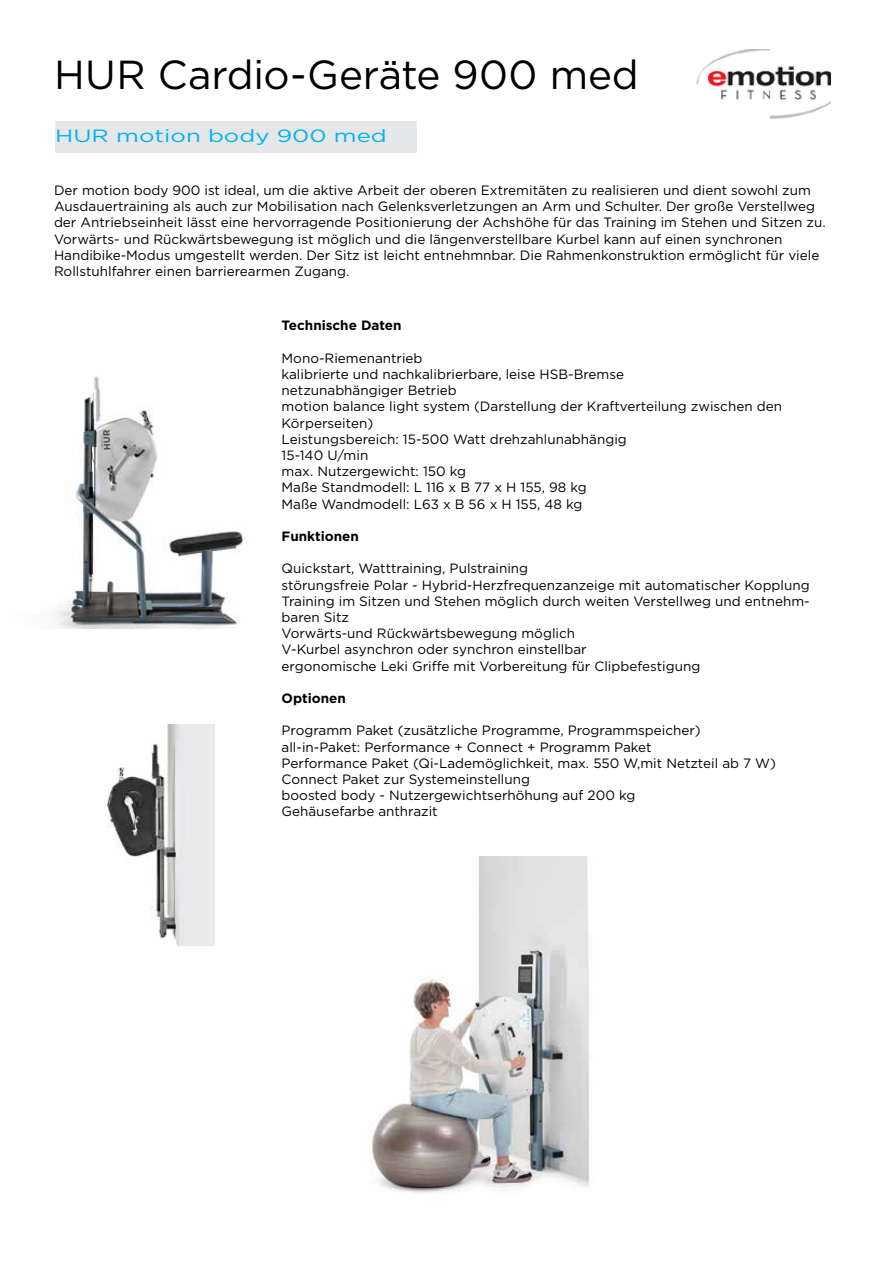
<style>
.page{position:relative;width:893px;height:1263px;background:#fff}
.page>*{position:absolute;margin:0;border:0;box-sizing:border-box;transform-origin:0 0}
.t1{font:40.5px "Gotham";letter-spacing:-.005em;color:#000}
.t2{font:17.7px "Gotham";color:#00b3f0;scale:1.35 1}
.t3{font:13.5px/16.2px "Gotham";color:#000}
.t4{font:700 13.5px "Gotham";color:#000}
</style>
<div class="page">
<img style="left:696px;top:49px;width:135px;height:70px">
<div style="left:55px;top:122px;width:362px;height:31px;background:#e6e7e8"></div>
<img style="left:371px;top:856px;width:219px;height:337px">
<img style="left:58px;top:376px;width:190px;height:252px">
<img style="left:106px;top:725px;width:108px;height:220px">
<svg style="left:102px;top:430px;width:8px;height:20px"></svg>
<h1 class="t1" style="left:54px;top:49px;width:586px">HUR Cardio-Geräte 900 med</h1>
<h2 class="t2" style="left:55px;top:125px;width:247px">HUR motion body 900 med</h2>
<p class="t3" style="left:54px;top:182px;width:773px">Der motion body 900 ist ideal, um die aktive Arbeit der oberen Extremitäten zu realisieren und dient sowohl zum Ausdauertraining als auch zur Mobilisation nach Gelenksverletzungen an Arm und Schulter. Der große Verstellweg der Antriebseinheit lässt eine hervorragende Positionierung der Achshöhe für das Training im Stehen und Sitzen zu.<br>Vorwärts- und Rückwärtsbewegung ist möglich und die längenverstellbare Kurbel kann auf einen synchronen Handibike-Modus umgestellt werden. Der Sitz ist leicht entnehmnbar. Die Rahmenkonstruktion ermöglicht für viele Rollstuhlfahrer einen barrierearmen Zugang.</p>
<p class="t4" style="left:282px;top:317px;width:122px">Technische Daten</p>
<p class="t3" style="left:282px;top:350px;width:502px">Mono-Riemenantrieb<br>kalibrierte und nachkalibrierbare, leise HSB-Bremse<br>netzunabhängiger Betrieb<br>motion balance light system (Darstellung der Kraftverteilung zwischen den Körperseiten)<br>Leistungsbereich: 15-500 Watt drehzahlunabhängig<br>15-140 U/min<br>max. Nutzergewicht: 150 kg<br>Maße Standmodell: L 116 x B 77 x H 155, 98 kg<br>Maße Wandmodell: L63 x B 56 x H 155, 48 kg</p>
<p class="t4" style="left:282px;top:527px;width:79px">Funktionen</p>
<p class="t3" style="left:282px;top:560px;width:530px">Quickstart, Watttraining, Pulstraining<br>störungsfreie Polar - Hybrid-Herzfrequenzanzeige mit automatischer Kopplung Training im Sitzen und Stehen möglich durch weiten Verstellweg und entnehm&shy;baren Sitz<br>Vorwärts-und Rückwärtsbewegung möglich<br>V-Kurbel asynchron oder synchron einstellbar<br>ergonomische Leki Griffe mit Vorbereitung für Clipbefestigung</p>
<p class="t4" style="left:282px;top:689px;width:66px">Optionen</p>
<p class="t3" style="left:282px;top:722px;width:496px">Programm Paket (zusätzliche Programme, Programmspeicher) all-in-Paket: Performance + Connect + Programm Paket<br>Performance Paket (Qi-Lademöglichkeit, max. 550 W,mit Netzteil ab 7 W)<br>Connect Paket zur Systemeinstellung<br>boosted body - Nutzergewichtserhöhung auf 200 kg<br>Gehäusefarbe anthrazit</p>
</div>
